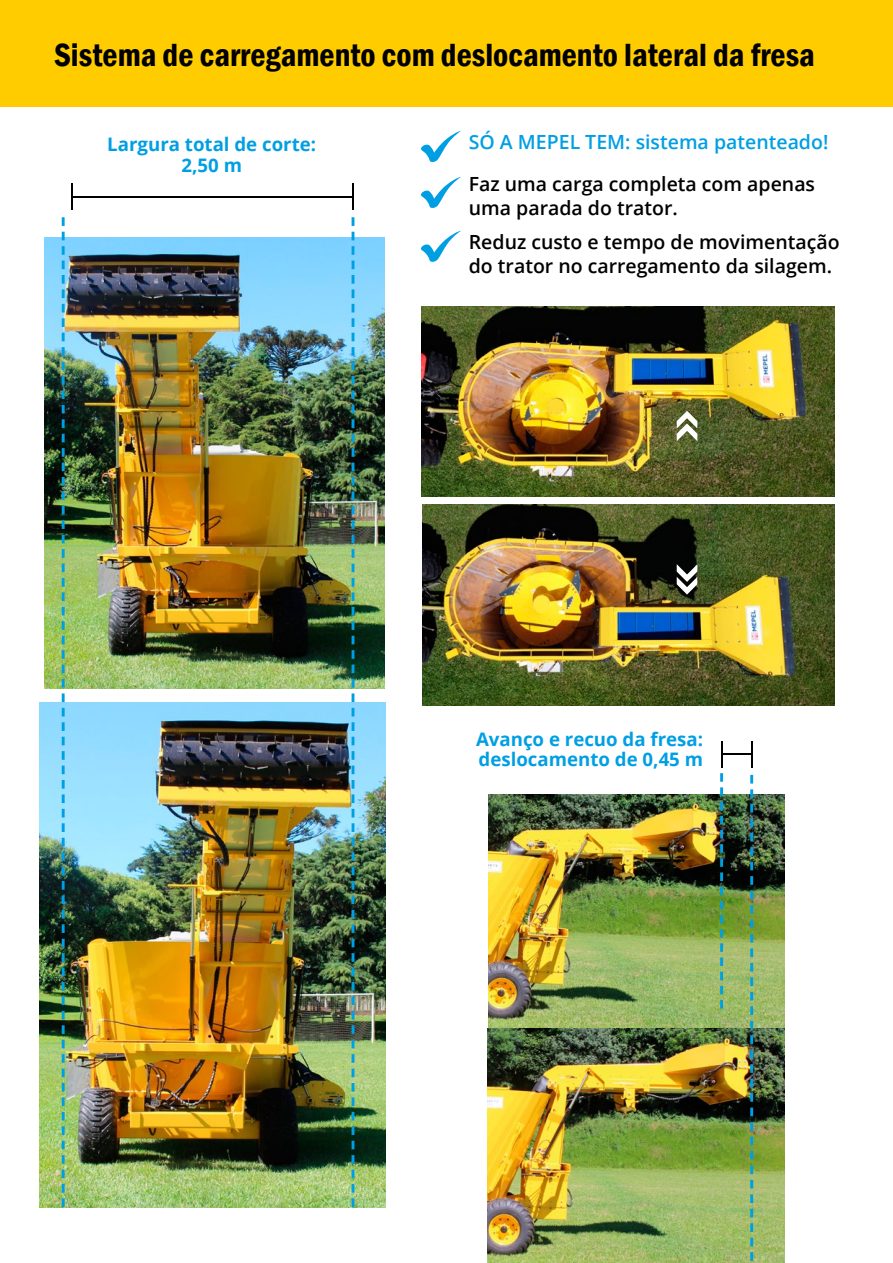
<style>
.page{position:relative;width:893px;height:1263px;background:#fff}
.page>*{position:absolute;margin:0;border:0;box-sizing:border-box;transform-origin:0 0}
.t1{font:600 condensed 33px "Franklin Gothic";color:#000}
.t2{font:600 19.5px/24px "Open Sans";color:#000}
.t3{font:600 19.5px "Open Sans";color:#009fe3}
.t4{font:700 18.6px/20.5px "Open Sans";color:#009fe3;text-align:center}
</style>
<div class="page">
<img style="left:488px;top:794px;width:296px;height:469px">
<div style="left:0;top:0;width:893px;height:106px;background:#fc0"></div>
<hr style="left:71px;top:196px;width:281px;height:1px;background:#000">
<svg style="left:71px;top:184px;width:1px;height:26px"></svg>
<svg style="left:352px;top:184px;width:1px;height:26px"></svg>
<hr style="left:721px;top:754px;width:30px;height:1px;background:#000">
<svg style="left:721px;top:741px;width:1px;height:26px"></svg>
<svg style="left:751px;top:741px;width:1px;height:26px"></svg>
<img style="left:44px;top:238px;width:341px;height:451px">
<img style="left:39px;top:702px;width:346px;height:505px">
<img style="left:62px;top:217px;width:3px;height:990px">
<svg style="left:352px;top:217px;width:2px;height:990px;background:#2a99ba"></svg>
<svg style="left:421px;top:131px;width:40px;height:31px"></svg>
<svg style="left:421px;top:231px;width:40px;height:31px"></svg>
<svg style="left:421px;top:177px;width:40px;height:31px"></svg>
<svg style="left:720px;top:773px;width:3px;height:235px"></svg>
<svg style="left:750px;top:775px;width:3px;height:486px"></svg>
<img style="left:422px;top:505px;width:413px;height:200px">
<img style="left:422px;top:306px;width:412px;height:191px">
<svg style="left:677px;top:411px;width:20px;height:30px"></svg>
<svg style="left:677px;top:564px;width:20px;height:30px"></svg>
<h1 class="t1" style="left:54px;top:32px;width:762px">Sistema de carregamento com deslocamento lateral da fresa</h1>
<p class="t4" style="left:107px;top:134px;width:210px">Largura total de corte:<br>2,50 m</p>
<p class="t3" style="left:469px;top:129px;width:361px">SÓ A MEPEL TEM: sistema patenteado!</p>
<p class="t2" style="left:469px;top:172px;width:348px">Faz uma carga completa com apenas uma parada do trator.</p>
<p class="t2" style="left:469px;top:230px;width:372px">Reduz custo e tempo de movimentação do trator no carregamento da silagem.</p>
<p class="t4" style="left:476px;top:728px;width:229px;text-align:left">Avanço e recuo da fresa: deslocamento de 0,45 m</p>
</div>
